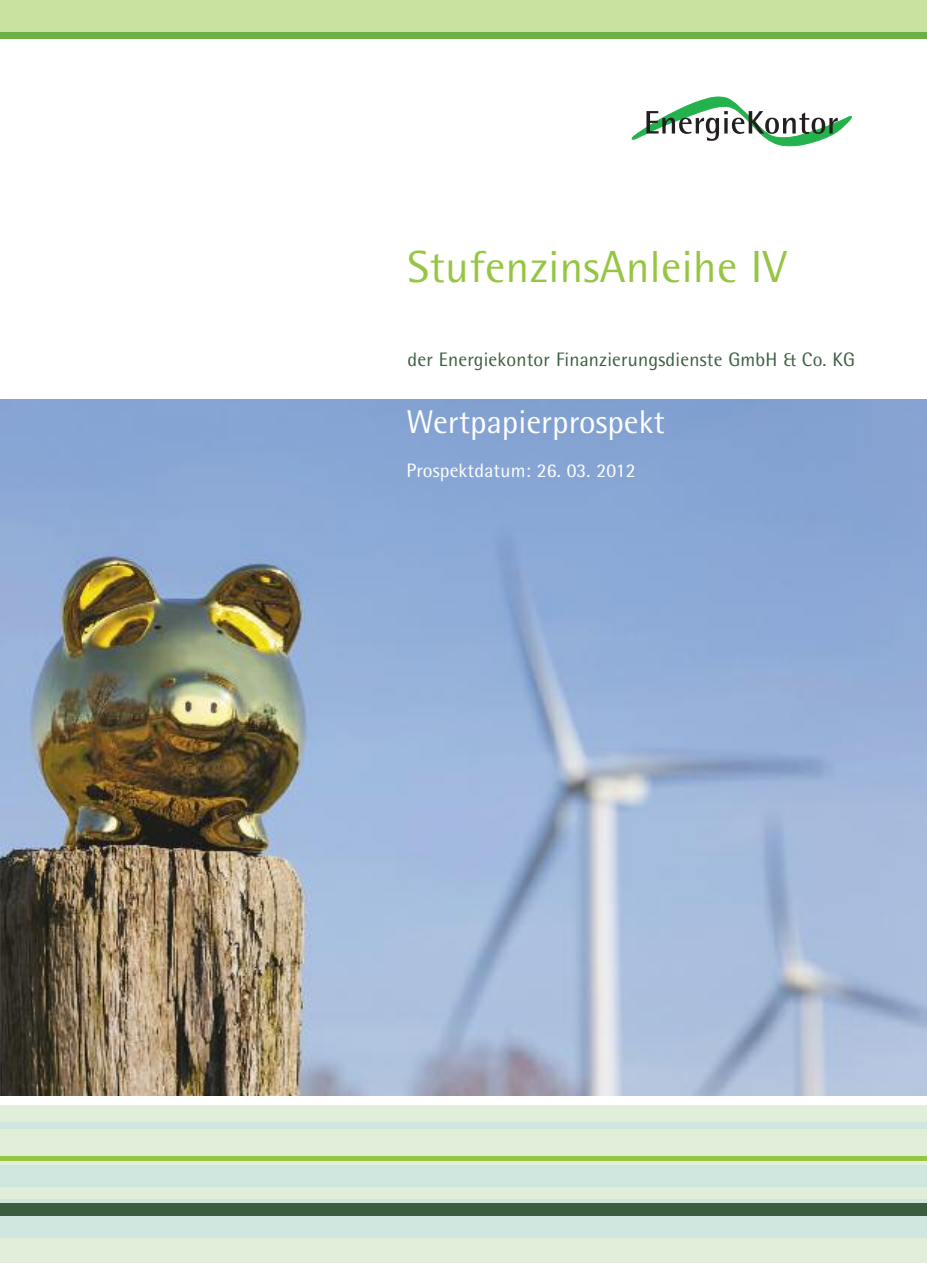
<style>
.page{position:relative;width:927px;height:1263px;background:#fff}
.page>*{position:absolute;margin:0;border:0;box-sizing:border-box;transform-origin:0 0}
.t1{font:45px "Agfa Rotis Semisans";letter-spacing:.01em;color:#95c542}
.t2{font:33px "Agfa Rotis Semisans";color:#fff}
.t3{font:19.5px "Agfa Rotis Semisans";letter-spacing:.01em;color:#3b5d3f}
.t4{font:19.5px "Agfa Rotis Semisans";letter-spacing:.01em;color:#fff}
</style>
<div class="page">
<img style="left:0;top:400px;width:927px;height:696px">
<div style="left:0;top:1106px;width:927px;height:157px;background:#e1efda"></div>
<div style="left:0;top:1199px;width:927px;height:38px;background:#cee6dd"></div>
<div style="left:0;top:1165px;width:927px;height:21px;background:#cee6dd"></div>
<div style="left:0;top:1123px;width:927px;height:6px;background:#cee6dd"></div>
<div style="left:0;top:1203px;width:927px;height:13px;background:#3b5d3f"></div>
<hr style="left:0;top:1157px;width:927px;height:4px;background:#95c542">
<svg style="left:631px;top:97px;width:221px;height:49px"></svg>
<div style="left:0;top:0;width:927px;height:32px;background:#cae2a0"></div>
<div style="left:0;top:32px;width:927px;height:7px;background:#6ab045"></div>
<h1 class="t1" style="left:407px;top:251px;width:380px">StufenzinsAnleihe IV</h1>
<p class="t3" style="left:407px;top:352px;width:449px">der Energiekontor Finanzierungsdienste GmbH &amp; Co. KG</p>
<h2 class="t2" style="left:406px;top:410px;width:260px">Wertpapierprospekt</h2>
<p class="t4" style="left:406px;top:464px;width:231px">Prospektdatum: 26. 03. 2012</p>
</div>
